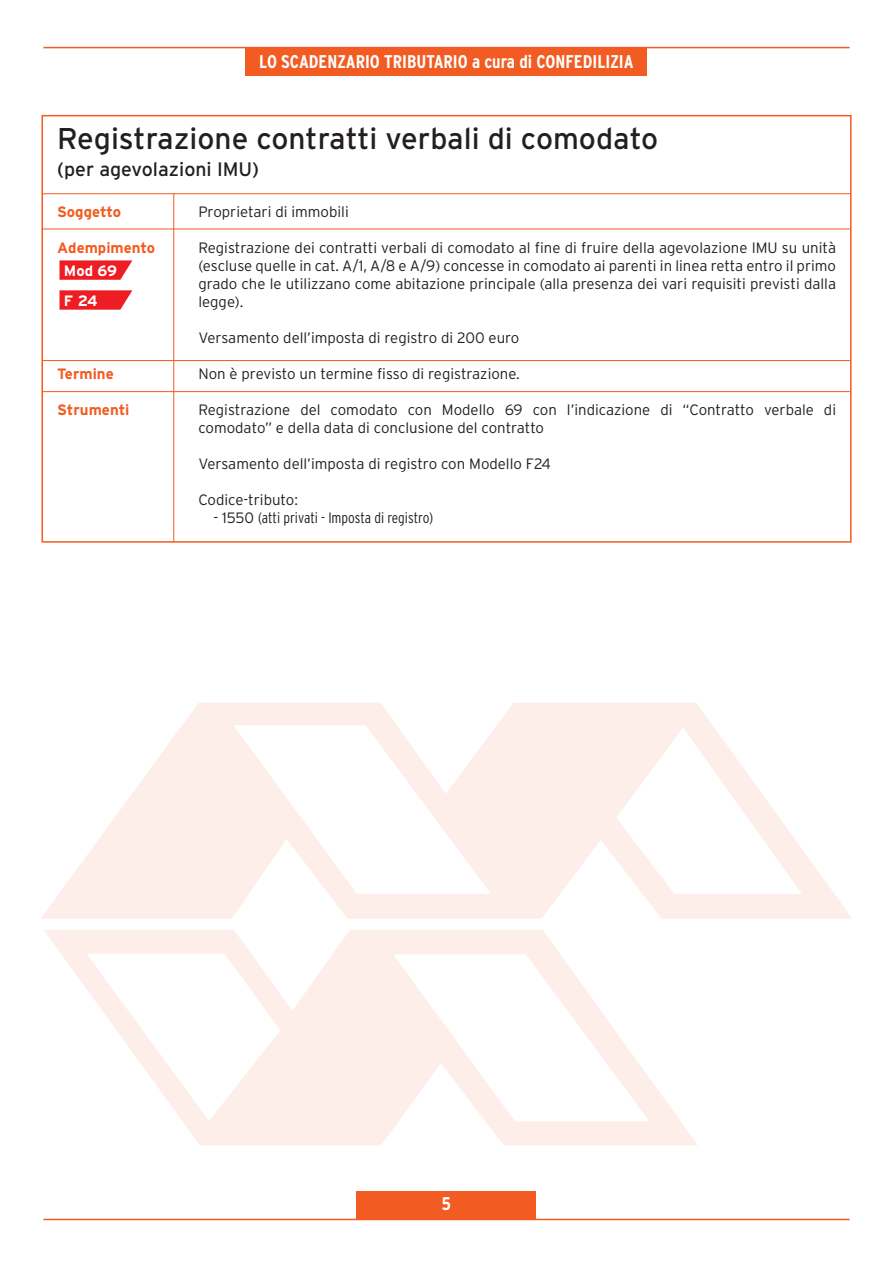
<style>
.page{position:relative;width:893px;height:1263px;background:#fff}
.page>*{position:absolute;margin:0;border:0;box-sizing:border-box;transform-origin:0 0}
.t1{font:30px "Interstate";color:#231f20}
.t2{font:19.5px "Interstate";color:#231f20}
.t3{font:700 condensed 18.45px "Interstate";color:#fff}
.t4{font:300 15px/18px "Interstate";color:#231f20;text-align:justify}
.t5{font:300 condensed 15px "Interstate";color:#231f20}
.t6{font:700 15px "Interstate";color:#f25b21}
.t7{font:700 15px/29.8px "Interstate";color:#fff}
.s1{font-stretch:normal}
</style>
<div class="page">
<svg style="left:60px;top:260px;width:72px;height:20px"></svg>
<svg style="left:60px;top:290px;width:72px;height:20px"></svg>
<hr style="left:42px;top:229px;width:809px;height:1px;background:#f25b21">
<hr style="left:42px;top:391px;width:809px;height:1px;background:#f25b21">
<hr style="left:42px;top:360px;width:809px;height:1px;background:#f25b21">
<hr style="left:173px;top:194px;width:1px;height:348px;background:#f25b21">
<div style="left:42px;top:115px;width:810px;height:428px;border:2px solid #f25b21"></div>
<hr style="left:42px;top:193px;width:809px;height:1px;background:#f25b21">
<hr style="left:43px;top:1219px;width:807px;height:1px;background:#f25b21">
<div style="left:357px;top:1191px;width:179px;height:28px;background:#f25b21"></div>
<hr style="left:43px;top:47px;width:807px;height:1px;background:#f25b21">
<div style="left:246px;top:48px;width:401px;height:28px;background:#f25b21"></div>
<svg style="left:41px;top:703px;width:811px;height:216px;fill:#fef4f0"></svg>
<svg style="left:44px;top:930px;width:653px;height:215px"></svg>
<p class="t3" style="left:259px;top:51px;width:376px">LO SCADENZARIO TRIBUTARIO a cura di CONFEDILIZIA</p>
<h1 class="t1" style="left:57px;top:121px;width:602px">Registrazione contratti verbali di comodato</h1>
<h2 class="t2" style="left:57px;top:158px;width:203px">(per agevolazioni IMU)</h2>
<p class="t4" style="left:198px;top:203px;width:152px">Proprietari di immobili</p>
<p class="t4" style="left:198px;top:239px;width:639px">Registrazione dei contratti verbali di comodato al fine di fruire della agevolazione IMU su unità (escluse quelle in cat. A/1, A/8 e A/9) concesse in comodato ai parenti in linea retta entro il primo grado che le utilizzano come abitazione principale (alla presenza dei vari requisiti previsti dalla legge).</p>
<p class="t4" style="left:198px;top:329px;width:322px">Versamento dell’imposta di registro di 200 euro</p>
<p class="t4" style="left:198px;top:365px;width:323px">Non è previsto un termine fisso di registrazione.</p>
<p class="t4" style="left:198px;top:401px;width:639px">Registrazione del comodato con Modello 69 con l’indicazione di “Contratto verbale di comodato” e della data di conclusione del contratto</p>
<p class="t4" style="left:198px;top:455px;width:354px">Versamento dell’imposta di registro con Modello F24</p>
<p class="t4" style="left:198px;top:491px;width:101px">Codice-tributo:</p>
<p class="t5" style="left:213px;top:510px;width:221px"><span class="s1">- 1550</span> (atti privati - Imposta di registro)</p>
<p class="t6" style="left:57px;top:204px;width:65px">Soggetto</p>
<p class="t6" style="left:57px;top:240px;width:100px">Adempimento</p>
<p class="t7" style="left:64px;top:256px;width:55px">Mod 69<br>F 24</p>
<p class="t6" style="left:57px;top:366px;width:58px">Termine</p>
<p class="t6" style="left:57px;top:402px;width:74px">Strumenti</p>
<p class="t3" style="left:442px;top:1194px;width:11px">5</p>
</div>
